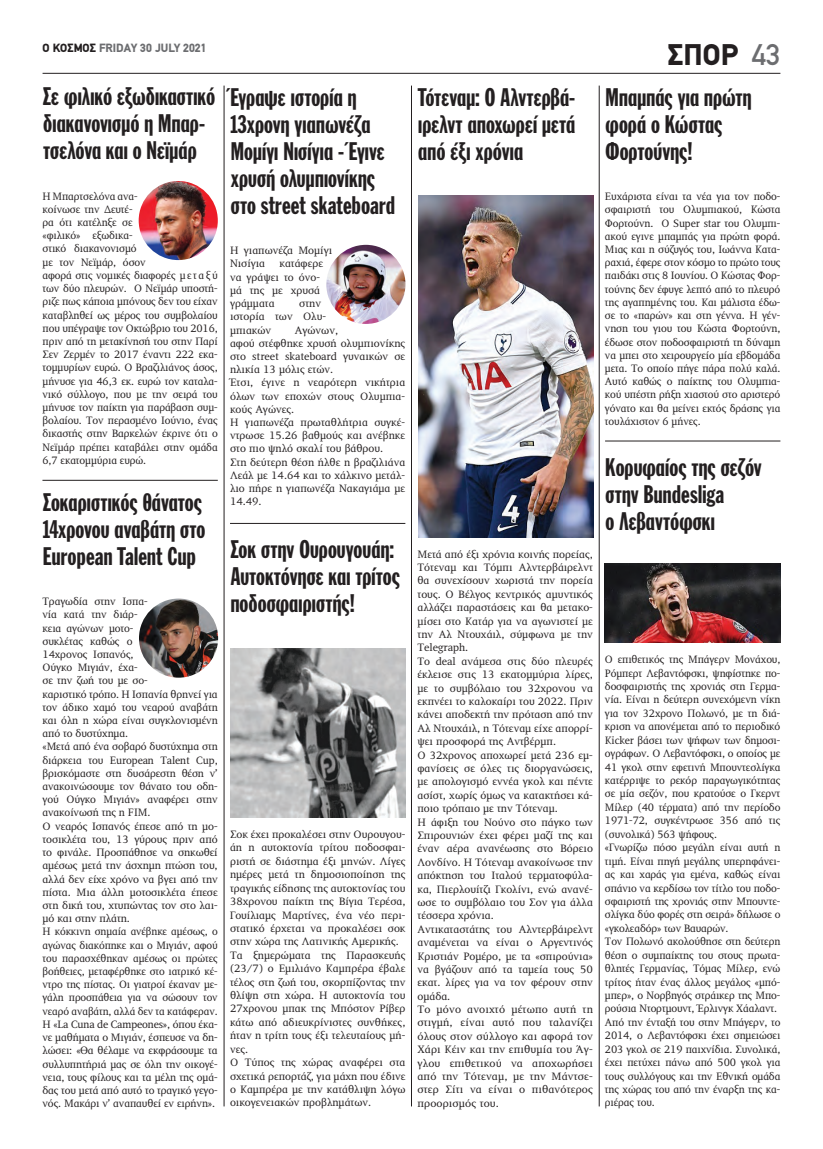
<style>
.page{position:relative;width:823px;height:1149px;background:#fff}
.page>*{position:absolute;margin:0;border:0;box-sizing:border-box;transform-origin:0 0}
.t1{font:900 30px "PF Din Text";color:#231f20}
.t2{font:25px/27px "Franklin Gothic Greek Extra Cond";letter-spacing:-.05em;color:#231f20}
.t3{font:900 12px "PF Din Text";color:#6c6d70}
.t4{font:11px/13.2px "PF Diplomat";letter-spacing:-.01em;color:#231f20}
.s1{color:#231f20}
.s2{font-weight:500;color:#6c6d70}
</style>
<div class="page">
<hr style="left:43px;top:73px;width:737px;height:1px;background:#231f20">
<img style="left:230px;top:648px;width:175px;height:169px">
<img style="left:418px;top:196px;width:175px;height:341px">
<img style="left:604px;top:563px;width:176px;height:79px">
<img style="left:326px;top:245px;width:79px;height:79px;border-radius:40px">
<img style="left:139px;top:598px;width:79px;height:79px;border-radius:40px">
<img style="left:139px;top:181px;width:79px;height:79px;border-radius:40px">
<hr style="left:598px;top:86px;width:1px;height:1020px;background:#231f20">
<hr style="left:411px;top:86px;width:1px;height:1020px;background:#231f20">
<hr style="left:224px;top:86px;width:1px;height:1020px;background:#231f20">
<hr style="left:42px;top:480px;width:176px;height:1px;background:#231f20">
<hr style="left:230px;top:523px;width:175px;height:1px;background:#231f20">
<hr style="left:604px;top:440px;width:176px;height:1px;background:#231f20">
<p class="t3" style="left:43px;top:40px;width:165px"><span class="s1">Ο ΚΟΣΜΟΣ</span> FRIDAY 30 JULY 2021</p>
<h2 class="t2" style="left:43px;top:83px;width:175px">Σε φιλικό εξωδικαστικό διακανονισμό η Μπαρ&shy;τσελόνα και ο Νεϊμάρ</h2>
<p class="t4" style="left:43px;top:189px;width:177px">Η Μπαρτσελόνα ανα-<br>κοίνωσε την Δευτέ-<br>ρα ότι κατέληξε σε<br>«φιλικό» εξωδικα-<br>στικό διακανονισμό<br>με τον Νεϊμάρ, όσον<br>αφορά στις νομικές διαφορές μεταξύ των δύο πλευρών. Ο Νεϊμάρ υποστή&shy;ριζε πως κάποια μπόνους δεν του είχαν καταβληθεί ως μέρος του συμβολαίου που υπέγραψε τον Οκτώβριο του 2016, πριν από τη μετακίνησή του στην Παρί<br>Σεν Ζερμέν το 2017 έναντι 222 εκα&shy;τομμυρίων ευρώ. Ο Βραζιλιάνος άσος, μήνυσε για 46,3 εκ. ευρώ τον καταλα&shy;νικό σύλλογο, που με την σειρά του μήνυσε τον παίκτη για παράβαση συμ&shy;βολαίου. Τον περασμένο Ιούνιο, ένας δικαστής στην Βαρκελών έκρινε ότι ο<br>Νεϊμάρ πρέπει καταβάλει στην ομάδα<br>6,7 εκατομμύρια ευρώ.</p>
<h2 class="t2" style="left:42px;top:488px;width:165px">Σοκαριστικός θάνατος<br>14χρονου αναβάτη στο<br>European Talent Cup</h2>
<p class="t4" style="left:42px;top:595px;width:177px">Τραγωδία στην Ισπα-<br>νία κατά την διάρ-<br>κεια αγώνων μοτο-<br>συκλέτας καθώς ο<br>14χρονος Ισπανός,<br>Ούγκο Μιγιάν, έχα-<br>σε την ζωή του με σο-<br>καριστικό τρόπο. Η Ισπανία θρηνεί για τον άδικο χαμό του νεαρού αναβάτη και όλη η χώρα είναι συγκλονισμένη από το δυστύχημα.<br>«Μετά από ένα σοβαρό δυστύχημα στη διάρκεια του European Talent Cup, βρισκόμαστε στη δυσάρεστη θέση ν’ ανακοινώσουμε τον θάνατο του οδη&shy;γού Ούγκο Μιγιάν» αναφέρει στην ανακοίνωσή της η FIM.<br>Ο νεαρός Ισπανός έπεσε από τη μο&shy;τοσικλέτα του, 13 γύρους πριν από το φινάλε. Προσπάθησε να σηκωθεί αμέσως μετά την άσχημη πτώση του, αλλά δεν είχε χρόνο να βγει από την πίστα. Μια άλλη μοτοσικλέτα έπεσε στη δική του, χτυπώντας τον στο λαι&shy;μό και στην πλάτη.<br>Η κόκκινη σημαία ανέβηκε αμέσως, ο αγώνας διακόπηκε και ο Μιγιάν, αφού του παρασχέθηκαν αμέσως οι πρώτες βοήθειες, μεταφέρθηκε στο ιατρικό κέ&shy;ντρο της πίστας. Οι γιατροί έκαναν με&shy;γάλη προσπάθεια για να σώσουν τον νεαρό αναβάτη, αλλά δεν τα κατάφεραν.<br>Η «La Cuna de Campeones», όπου έκα&shy;νε μαθήματα ο Μιγιάν, έσπευσε να δη&shy;λώσει: «Θα θέλαμε να εκφράσουμε τα συλλυπητήριά μας σε όλη την οικογέ&shy;νεια, τους φίλους και τα μέλη της ομά&shy;δας του μετά από αυτό το τραγικό γεγο&shy;νός. Μακάρι ν’ αναπαυθεί εν ειρήνη».</p>
<h2 class="t2" style="left:230px;top:84px;width:167px">Έγραψε ιστορία η<br>13χρονη γιαπωνέζα<br>Μομίγι Νισίγια - Έγινε χρυσή ολυμπιονίκης στο street skateboard</h2>
<p class="t4" style="left:230px;top:244px;width:104px">Η γιαπωνέζα Μομίγι<br>Νισίγια</p>
<p class="t4" style="left:230px;top:257px;width:95px;text-indent:49px">κατάφερε να γράψει το όνο&shy;μά της με χρυσά γράμματα</p>
<p class="t4" style="left:230px;top:297px;width:97px;text-indent:69px">στην ιστορία των Ολυ&shy;μπιακών</p>
<p class="t4" style="left:230px;top:323px;width:177px;text-indent:65px">Αγώνων,<br>αφού στέφθηκε χρυσή ολυμπιονίκης στο street skateboard γυναικών σε ηλικία 13 μόλις ετών.<br>Έτσι, έγινε η νεαρότερη νικήτρια όλων των εποχών στους Ολυμπια&shy;κούς Αγώνες.<br>Η γιαπωνέζα πρωταθλήτρια συγκέ&shy;ντρωσε 15.26 βαθμούς και ανέβηκε στο πιο ψηλό σκαλί του βάθρου.<br>Στη δεύτερη θέση ήλθε η βραζιλιάνα<br>Λεάλ με 14.64 και το χάλκινο μετάλ&shy;λιο πήρε η γιαπωνέζα Νακαγιάμα με<br>14.49.</p>
<h2 class="t2" style="left:230px;top:535px;width:172px">Σοκ στην Ουρουγουάη:<br>Αυτοκτόνησε και τρίτος ποδοσφαιριστής!</h2>
<p class="t4" style="left:230px;top:827px;width:177px">Σοκ έχει προκαλέσει στην Ουρουγου&shy;άη η αυτοκτονία τρίτου ποδοσφαι&shy;ριστή σε διάστημα έξι μηνών. Λίγες ημέρες μετά τη δημοσιοποίηση της τραγικής είδησης της αυτοκτονίας του<br>38χρονου παίκτη της Βίγια Τερέσα,<br>Γουίλιαμς Μαρτίνες, ένα νέο περι&shy;στατικό έρχεται να προκαλέσει σοκ στην χώρα της Λατινικής Αμερικής.<br>Τα ξημερώματα της Παρασκευής (23/7) ο Εμιλιάνο Καμπρέρα έβαλε τέλος στη ζωή του, σκορπίζοντας την θλίψη στη χώρα. Η αυτοκτονία του<br>27χρονου μπακ της Μπόστον Ρίβερ κάτω από αδιευκρίνιστες συνθήκες, ήταν η τρίτη τους έξι τελευταίους μή&shy;νες.<br>Ο Τύπος της χώρας αναφέρει στα σχετικά ρεπορτάζ, για μάχη που έδινε ο Καμπρέρα με την κατάθλιψη λόγω οικογενειακών προβλημάτων.</p>
<h2 class="t2" style="left:417px;top:83px;width:160px;text-align:justify">Τότεναμ: Ο Αλντερβά&shy;ιρελντ αποχωρεί μετά από έξι χρόνια</h2>
<p class="t4" style="left:417px;top:547px;width:177px">Μετά από έξι χρόνια κοινής πορείας,<br>Τότεναμ και Τόμπι Αλντερβάιρελντ θα συνεχίσουν χωριστά την πορεία τους. Ο Βέλγος κεντρικός αμυντικός αλλάζει παραστάσεις και θα μετακο&shy;μίσει στο Κατάρ για να αγωνιστεί με την Αλ Ντουχάιλ, σύμφωνα με την<br>Telegraph.<br>Το deal ανάμεσα στις δύο πλευρές έκλεισε στις 13 εκατομμύρια λίρες, με το συμβόλαιο του 32χρονου να εκπνέει το καλοκαίρι του 2022. Πριν κάνει αποδεκτή την πρόταση από την<br>Αλ Ντουχάιλ, η Τότεναμ είχε απορρί&shy;ψει προσφορά της Αντβέρμπ.<br>Ο 32χρονος αποχωρεί μετά 236 εμ&shy;φανίσεις σε όλες τις διοργανώσεις, με απολογισμό εννέα γκολ και πέντε ασίστ, χωρίς όμως να κατακτήσει κά&shy;ποιο τρόπαιο με την Τότεναμ.<br>Η άφιξη του Νούνο στο πάγκο των<br>Σπιρουνιών έχει φέρει μαζί της και έναν αέρα ανανέωσης στο Βόρειο<br>Λονδίνο. Η Τότεναμ ανακοίνωσε την απόκτηση του Ιταλού τερματοφύλα&shy;κα, Πιερλουίτζι Γκολίνι, ενώ ανανέ&shy;ωσε το συμβόλαιο του Σον για άλλα τέσσερα χρόνια.<br>Αντικαταστάτης του Αλντερβάιρελντ αναμένεται να είναι ο Αργεντινός<br>Κριστιάν Ρομέρο, με τα «σπιρούνια» να βγάζουν από τα ταμεία τους 50 εκατ. λίρες για να τον φέρουν στην ομάδα.<br>Το μόνο ανοιχτό μέτωπο αυτή τη στιγμή, είναι αυτό που ταλανίζει όλους στον σύλλογο και αφορά τον<br>Χάρι Κέιν και την επιθυμία του Άγ&shy;γλου επιθετικού να αποχωρήσει από την Τότεναμ, με την Μάντσε&shy;στερ Σίτι να είναι ο πιθανότερος προορισμός του.</p>
<h1 class="t1" style="left:667px;top:37px;width:114px">ΣΠΟΡ <span class="s2">43</span></h1>
<h2 class="t2" style="left:604px;top:84px;width:149px">Μπαμπάς για πρώτη φορά ο Κώστας<br>Φορτούνης!</h2>
<p class="t4" style="left:604px;top:190px;width:177px;text-align:justify">Eυχάριστα είναι τα νέα για τον ποδο&shy;σφαιριστή του Ολυμπιακού, Κώστα Φορτούνη. Ο Super star του Ολυμπι&shy;ακού εγινε μπαμπάς για πρώτη φορά.<br>Μιας και η σύζυγός του, Ιωάννα Κατα&shy;ραχιά, έφερε στον κόσμο το πρώτο τους παιδάκι στις 8 Ιουνίου. Ο Κώστας Φορ&shy;τούνης δεν έφυγε λεπτό από το πλευρό της αγαπημένης του. Και μάλιστα έδω&shy;σε το «παρών» και στη γέννα. Η γέν&shy;νηση του γιου του Κώστα Φορτούνη, έδωσε στον ποδοσφαιριστή τη δύναμη να μπει στο χειρουργείο μία εβδομάδα μετα. Το οποίο πήγε πάρα πολύ καλά.<br>Αυτό καθώς ο παίκτης του Ολυμπια&shy;κού υπέστη ρήξη χιαστού στο αριστερό γόνατο και θα μείνει εκτός δράσης για τουλάχιστον 6 μήνες.</p>
<h2 class="t2" style="left:604px;top:453px;width:159px">Κορυφαίος της σεζόν στην Bundesliga<br>ο Λεβαντόφσκι</h2>
<p class="t4" style="left:604px;top:653px;width:177px">Ο επιθετικός της Μπάγερν Μονάχου, Ρόμπερτ Λεβαντόφσκι, ψηφίστηκε πο&shy;δοσφαιριστής της χρονιάς στη Γερμα&shy;νία. Είναι η δεύτερη συνεχόμενη νίκη για τον 32χρονο Πολωνό, με τη διά&shy;κριση να απονέμεται από το περιοδικό Kicker βάσει των ψήφων των δημοσι&shy;ογράφων. Ο Λεβαντόφσκι, ο οποίος με 41 γκολ στην εφετινή Μπουντεσλίγκα κατέρριψε το ρεκόρ παραγωγικότητας σε μία σεζόν, που κρατούσε ο Γκερντ Μίλερ (40 τέρματα) από την περίοδο 1971-72, συγκέντρωσε 356 από τις (συνολικά) 563 ψήφους.<br>«Γνωρίζω πόσο μεγάλη είναι αυτή η τιμή. Είναι πηγή μεγάλης υπερηφάνει&shy;ας και χαράς για εμένα, καθώς είναι σπάνιο να κερδίσω τον τίτλο του ποδο&shy;σφαιριστή της χρονιάς στην Μπουντε&shy;σλίγκα δύο φορές στη σειρά» δήλωσε ο «γκολεαδόρ» των Βαυαρών.<br>Τον Πολωνό ακολούθησε στη δεύτερη θέση ο συμπαίκτης του στους πρωτα&shy;θλητές Γερμανίας, Τόμας Μίλερ, ενώ τρίτος ήταν ένας άλλος μεγάλος «μπό&shy;μπερ», ο Νορβηγός στράικερ της Μπο&shy;ρούσια Ντορτμουντ, Έρλινγκ Χάαλαντ.<br>Από την ένταξή του στην Μπάγερν, το 2014, ο Λεβαντόφσκι έχει σημειώσει 203 γκολ σε 219 παιχνίδια. Συνολικά, έχει πετύχει πάνω από 500 γκολ για τους συλλόγους και την Εθνική ομάδα της χώρας του από την έναρξη της κα&shy;ριέρας του.</p>
</div>
